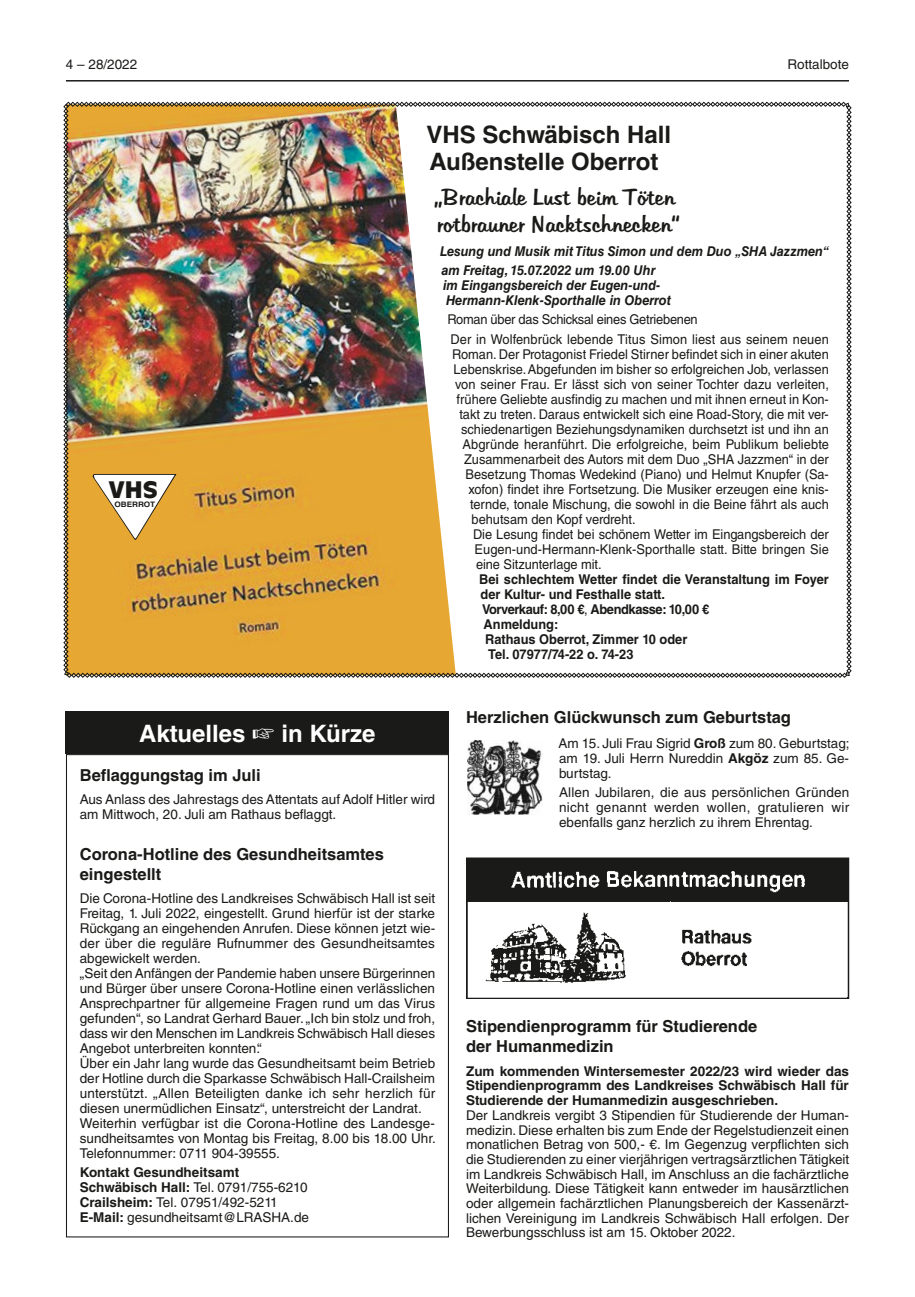
<style>
.page{position:relative;width:915px;height:1297px;background:#fff}
.page>*{position:absolute;margin:0;border:0;box-sizing:border-box;transform-origin:0 0}
.t1{font:700 24px/27px "Helvetica LT Std";color:#1a1a18}
.t2{font:700 24px "Helvetica LT Std";color:#fff}
.t3{font:22.5px/27px "Hudson";color:#1a1a18}
.t4{font:900 22.5px "Antique Olive";color:#1a1a18;scale:1.1 1}
.t5{font:700 16.5px/19.5px "Helvetica LT Std";color:#1a1a18}
.t6{font:13.5px/15px "Helvetica LT Std";color:#1a1a18;text-align:justify}
.t7{font:13.5px/19.2px "Helvetica LT Std";color:#1a1a18;scale:.95 1}
.t8{font:italic 700 13.5px/19.2px "Helvetica LT Std";color:#1a1a18;scale:.95 1}
.t9{font:700 13.5px/14.7px "Helvetica LT Std";color:#1a1a18;text-align:justify}
.t10{font:700 13.5px "Helvetica LT Std";color:#1a1a18;scale:.95 1}
.t11{font:700 13.5px "Helvetica LT Std";letter-spacing:-.03em;color:#1a1a18;scale:.95 1}
.t12{font:700 7.5px "Helvetica";color:#1a1a18;scale:1.09 1}
.s1{font-weight:400}
.s2{font-weight:700}
</style>
<div class="page">
<hr style="left:66px;top:80px;width:782px;height:2px;background:#1a1a18">
<img style="left:467px;top:740px;width:75px;height:75px">
<img style="left:466px;top:857px;width:382px;height:142px">
<img style="left:63px;top:102px;width:788px;height:576px">
<div style="left:66px;top:711px;width:383px;height:43px;background:#1a1a18"></div>
<p class="t6" style="left:66px;top:57px;width:73px">4 – 28/2022</p>
<p class="t6" style="left:787px;top:57px;width:63px">Rottalbote</p>
<h2 class="t4" style="left:108px;top:476px;width:46px">VHS</h2>
<p class="t12" style="left:114px;top:500px;width:39px">OBERROT</p>
<h1 class="t1" style="left:426px;top:121px;width:246px">VHS Schwäbisch Hall<br>Außenstelle Oberrot</h1>
<h2 class="t3" style="left:434px;top:185px;width:247px">„Brachiale Lust beim Töten rotbrauner Nacktschnecken“</h2>
<p class="t8" style="left:440px;top:241px;width:410px">Lesung und Musik mit Titus Simon und dem Duo „SHA Jazzmen“ am Freitag, 15.07.2022 um 19.00 Uhr</p>
<p class="t8" style="left:443px;top:278px;width:241px;line-height:15px">im Eingangsbereich der Eugen-und-<br>Hermann-Klenk-Sporthalle in Oberrot</p>
<p class="t7" style="left:447px;top:310px;width:403px">Roman über das Schicksal eines Getriebenen<br>Der in Wolfenbrück lebende Titus Simon liest aus seinem neuen</p>
<p class="t7" style="left:452px;top:344px;width:398px">Roman. Der Protagonist Friedel Stirner befindet sich in einer akuten</p>
<p class="t7" style="left:453px;top:359px;width:396px">Lebenskrise. Abgefunden im bisher so erfolgreichen Job, verlassen</p>
<p class="t7" style="left:455px;top:374px;width:395px">von seiner Frau. Er lässt sich von seiner Tochter dazu verleiten,</p>
<p class="t7" style="left:456px;top:389px;width:393px">frühere Geliebte ausfindig zu machen und mit ihnen erneut in Kon-</p>
<p class="t7" style="left:459px;top:404px;width:390px">takt zu treten. Daraus entwickelt sich eine Road-Story, die mit ver-</p>
<p class="t7" style="left:461px;top:419px;width:388px">schiedenartigen Beziehungsdynamiken durchsetzt ist und ihn an</p>
<p class="t7" style="left:462px;top:434px;width:387px">Abgründe heranführt. Die erfolgreiche, beim Publikum beliebte</p>
<p class="t7" style="left:464px;top:449px;width:385px">Zusammenarbeit des Autors mit dem Duo „SHA Jazzmen“ in der</p>
<p class="t7" style="left:465px;top:464px;width:384px">Besetzung Thomas Wedekind (Piano) und Helmut Knupfer (Sa-</p>
<p class="t7" style="left:468px;top:479px;width:380px">xofon) findet ihre Fortsetzung. Die Musiker erzeugen eine knis-</p>
<p class="t7" style="left:470px;top:494px;width:379px">ternde, tonale Mischung, die sowohl in die Beine fährt als auch</p>
<p class="t7" style="left:471px;top:509px;width:174px">behutsam den Kopf verdreht.</p>
<p class="t7" style="left:473px;top:524px;width:376px">Die Lesung findet bei schönem Wetter im Eingangsbereich der</p>
<p class="t7" style="left:474px;top:539px;width:374px">Eugen-und-Hermann-Klenk-Sporthalle statt. Bitte bringen Sie</p>
<p class="t7" style="left:476px;top:554px;width:134px">eine Sitzunterlage mit.</p>
<p class="t10" style="left:479px;top:571px;width:370px">Bei schlechtem Wetter findet die Veranstaltung im Foyer</p>
<p class="t10" style="left:480px;top:586px;width:196px">der Kultur- und Festhalle statt.</p>
<p class="t11" style="left:482px;top:601px;width:240px">Vorverkauf: 8,00 €<span class="s1">,</span> Abendkasse: 10,00 €</p>
<p class="t10" style="left:483px;top:616px;width:80px">Anmeldung:</p>
<p class="t10" style="left:485px;top:631px;width:214px">Rathaus Oberrot, Zimmer 10 oder</p>
<p class="t10" style="left:488px;top:646px;width:154px">Tel. 07977/74-22 o. 74-23</p>
<h1 class="t2" style="left:139px;top:719px;width:238px">Aktuelles ☞ in Kürze</h1>
<p class="t5" style="left:80px;top:765px;width:182px">Beflaggungstag im Juli</p>
<p class="t6" style="left:80px;top:792px;width:357px">Aus Anlass des Jahrestags des Attentats auf Adolf Hitler wird am Mittwoch, 20. Juli am Rathaus beflaggt.</p>
<p class="t5" style="left:80px;top:844px;width:305px">Corona-Hotline des Gesundheitsamtes eingestellt</p>
<p class="t6" style="left:80px;top:891px;width:357px;text-align:left">Die Corona-Hotline des Landkreises Schwäbisch Hall ist seit Freitag, 1. Juli 2022, eingestellt. Grund hierfür ist der starke Rückgang an eingehenden Anrufen. Diese können jetzt wie&shy;der über die reguläre Rufnummer des Gesundheitsamtes abgewickelt werden.<br>„Seit den Anfängen der Pandemie haben unsere Bürgerinnen und Bürger über unsere Corona-Hotline einen verlässlichen Ansprechpartner für allgemeine Fragen rund um das Virus gefunden“, so Landrat Gerhard Bauer. „Ich bin stolz und froh, dass wir den Menschen im Landkreis Schwäbisch Hall dieses Angebot unterbreiten konnten.“<br>Über ein Jahr lang wurde das Gesundheitsamt beim Betrieb der Hotline durch die Sparkasse Schwäbisch Hall-Crailsheim unterstützt. „Allen Beteiligten danke ich sehr herzlich für diesen unermüdlichen Einsatz“, unterstreicht der Landrat.<br>Weiterhin verfügbar ist die Corona-Hotline des Landesge&shy;sundheitsamtes von Montag bis Freitag, 8.00 bis 18.00 Uhr.<br>Telefonnummer: 0711 904-39555.</p>
<p class="t6" style="left:80px;top:1165px;width:231px;text-align:left"><span class="s2">Kontakt Gesundheitsamt Schwäbisch Hall:</span> Tel. 0791/755-6210<br><span class="s2">Crailsheim:</span> Tel. 07951/492-5211<br><span class="s2">E-Mail:</span> gesundheitsamt@LRASHA.de</p>
<p class="t5" style="left:466px;top:708px;width:326px">Herzlichen Glückwunsch zum Geburtstag</p>
<p class="t6" style="left:558px;top:735px;width:293px">Am 15. Juli Frau Sigrid <span class="s2">Groß</span> zum 80. Geburtstag; am 19. Juli Herrn Nureddin <span class="s2">Akgöz</span> zum 85. Ge&shy;burtstag.</p>
<p class="t6" style="left:559px;top:785px;width:291px">Allen Jubilaren, die aus persönlichen Gründen nicht genannt werden wollen, gratulieren wir ebenfalls ganz herzlich zu ihrem Ehrentag.</p>
<p class="t5" style="left:466px;top:1016px;width:293px">Stipendienprogramm für Studierende der Humanmedizin</p>
<p class="t9" style="left:466px;top:1063px;width:384px">Zum kommenden Wintersemester 2022/23 wird wieder das Stipendienprogramm des Landkreises Schwäbisch Hall für Studierende der Humanmedizin ausgeschrieben.</p>
<p class="t6" style="left:466px;top:1108px;width:384px">Der Landkreis vergibt 3 Stipendien für Studierende der Human&shy;medizin. Diese erhalten bis zum Ende der Regelstudienzeit einen monatlichen Betrag von 500,- €. Im Gegenzug verpflichten sich die Studierenden zu einer vierjährigen vertragsärztlichen Tätigkeit im Landkreis Schwäbisch Hall, im Anschluss an die fachärztliche Weiterbildung. Diese Tätigkeit kann entweder im hausärztlichen oder allgemein fachärztlichen Planungsbereich der Kassenärzt&shy;lichen Vereinigung im Landkreis Schwäbisch Hall erfolgen. Der Bewerbungsschluss ist am 15. Oktober 2022.</p>
</div>
